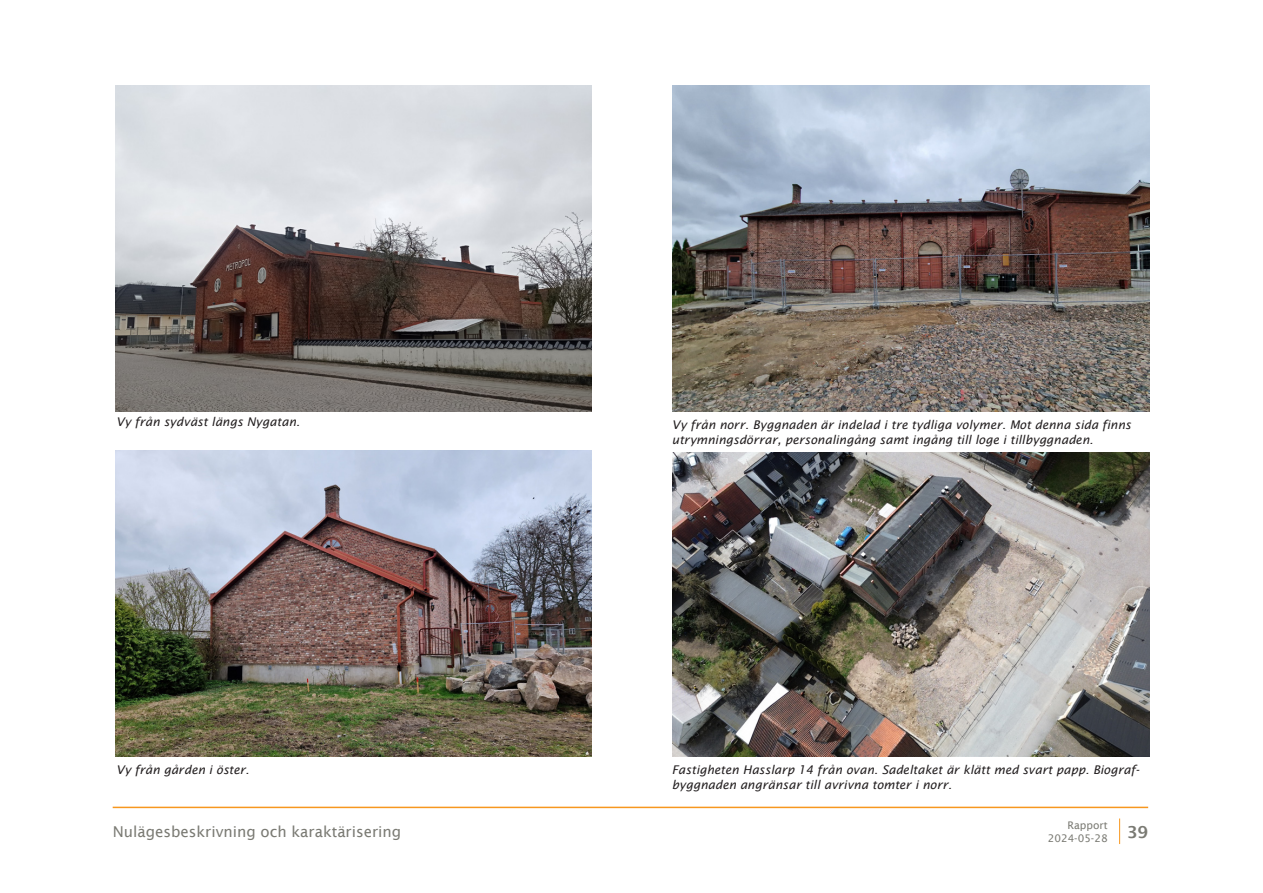
<style>
.page{position:relative;width:1263px;height:893px;background:#fff}
.page>*{position:absolute;margin:0;border:0;box-sizing:border-box;transform-origin:0 0}
.t1{font:600 16.5px "Lucida Sans";color:#7a7a73}
.t2{font:15px "Lucida Sans";color:#7a7a73}
.Bildtext_onumrerad{font:italic 12px/15px "Lucida Sans";color:#231f20}
.t3{font:10.5px/12.6px "Lucida Sans";color:#7a7a73;text-align:right}
</style>
<div class="page">
<hr style="left:113px;top:807px;width:1035px;height:1px;background:#f7971f">
<svg style="left:1119px;top:818px;width:1px;height:26px"></svg>
<img style="left:673px;top:86px;width:476px;height:326px">
<img style="left:673px;top:452px;width:476px;height:305px">
<img style="left:116px;top:86px;width:476px;height:326px">
<img style="left:116px;top:451px;width:476px;height:306px">
<p class="Bildtext_onumrerad" style="left:116px;top:414px;width:185px">Vy från sydväst längs Nygatan.</p>
<p class="Bildtext_onumrerad" style="left:116px;top:762px;width:135px">Vy från gården i öster.</p>
<p class="Bildtext_onumrerad" style="left:672px;top:417px;width:461px">Vy från norr. Byggnaden är indelad i tre tydliga volymer. Mot denna sida finns utrymningsdörrar, personalingång samt ingång till loge i tillbyggnaden.</p>
<p class="Bildtext_onumrerad" style="left:672px;top:762px;width:469px">Fastigheten Hasslarp 14 från ovan. Sadeltaket är klätt med svart papp. Biograf&shy;byggnaden angränsar till avrivna tomter i norr.</p>
<p class="t3" style="left:1048px;top:819px;width:61px">Rapport<br>2024-05-28</p>
<p class="t2" style="left:113px;top:823px;width:290px">Nulägesbeskrivning och karaktärisering</p>
<h1 class="t1" style="left:1127px;top:822px;width:23px">39</h1>
</div>
